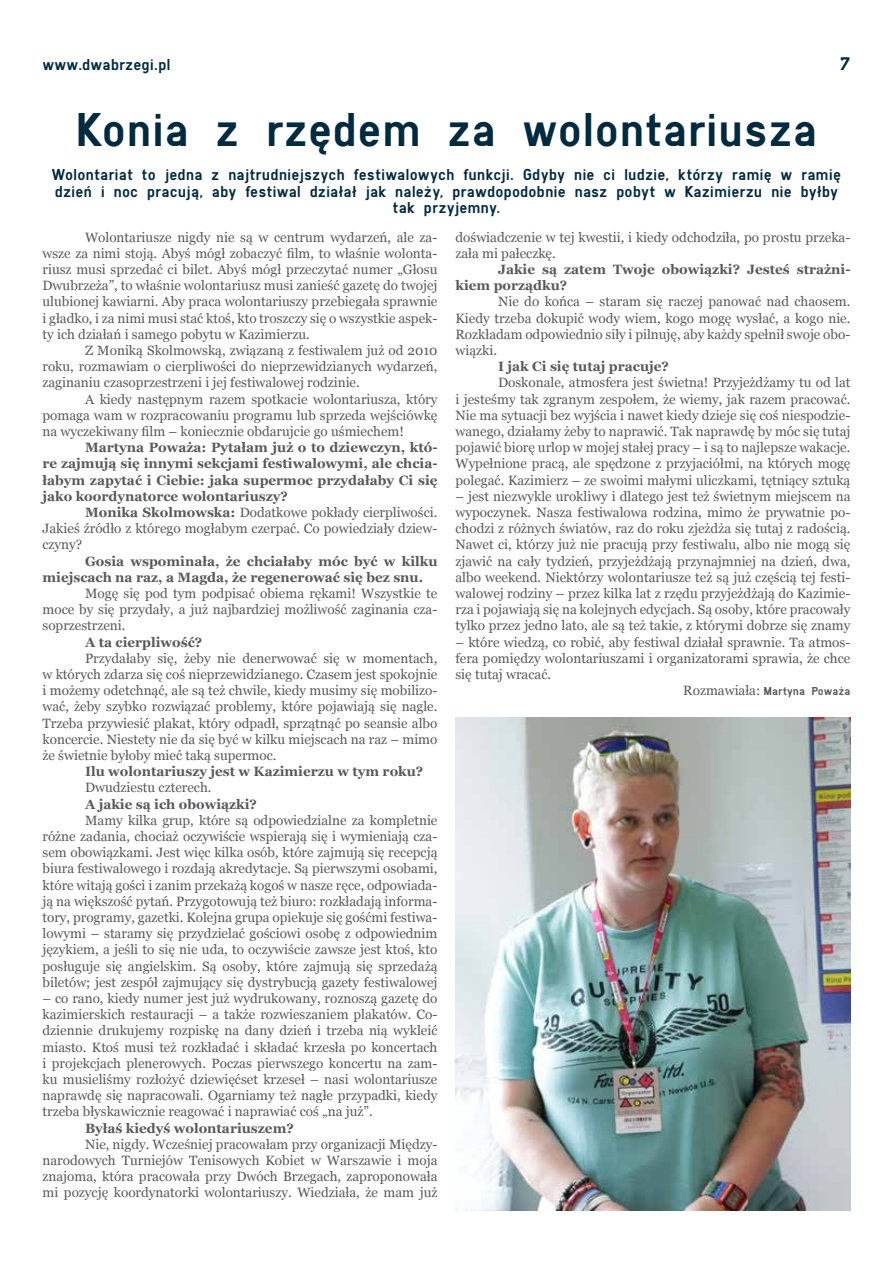
<style>
.page{position:relative;width:893px;height:1263px;background:#fff}
.page>*{position:absolute;margin:0;border:0;box-sizing:border-box;transform-origin:0 0}
.t1{font:49.5px "SNV D Regular";color:#002a3f}
.t2{font:19.5px "SNV D Regular";color:#002a3f}
.t3{font:16.5px/16.5px "SNV D Regular";color:#002a3f;text-align:center}
.t4{font:13.5px/16.2px "Georgia";color:#58595b;text-align:justify}
.t5{font:700 13.5px/16.2px "Georgia";color:#58595b}
.t6{font:12px "SNV D Regular";color:#58595b}
.s1{font-weight:700}
.s2{font-family:"Georgia";font-size:13.5px}
</style>
<div class="page">
<img style="left:455px;top:718px;width:395px;height:492px">
<p class="t3" style="left:43px;top:56px;width:130px">www.dwabrzegi.pl</p>
<h2 class="t2" style="left:840px;top:53px;width:12px">7</h2>
<h1 class="t1" style="left:75px;top:101px;width:744px">Konia z rzędem za wolontariusza</h1>
<p class="t3" style="left:52px;top:166px;width:791px">Wolontariat to jedna z najtrudniejszych festiwalowych funkcji. Gdyby nie ci ludzie, którzy ramię w ramię dzień i noc pracują, aby festiwal działał jak należy, prawdopodobnie nasz pobyt w Kazimierzu nie byłby tak przyjemny.</p>
<p class="t4" style="left:43px;top:229px;width:396px;text-indent:43px">Wolontariusze nigdy nie są w centrum wydarzeń, ale za&shy;wsze za nimi stoją. Abyś mógł zobaczyć film, to właśnie wolonta&shy;riusz musi sprzedać ci bilet. Abyś mógł przeczytać numer „Głosu Dwubrzeża”, to właśnie wolontariusz musi zanieść gazetę do twojej ulubionej kawiarni. Aby praca wolontariuszy przebiegała sprawnie i gładko, i za nimi musi stać ktoś, kto troszczy się o wszystkie aspek&shy;ty ich działań i samego pobytu w Kazimierzu.</p>
<p class="t4" style="left:43px;top:342px;width:396px;text-indent:43px">Z Moniką Skolmowską, związaną z festiwalem już od 2010 roku, rozmawiam o cierpliwości do nieprzewidzianych wydarzeń, zaginaniu czasoprzestrzeni i jej festiwalowej rodzinie.</p>
<p class="t4" style="left:43px;top:391px;width:396px;text-indent:43px">A kiedy następnym razem spotkacie wolontariusza, który pomaga wam w rozpracowaniu programu lub sprzeda wejściówkę na wyczekiwany film – koniecznie obdarujcie go uśmiechem!</p>
<p class="t5" style="left:43px;top:439px;width:396px;text-align:justify;text-indent:43px">Martyna Poważa: Pytałam już o to dziewczyn, któ&shy;re zajmują się innymi sekcjami festiwalowymi, ale chcia&shy;łabym zapytać i Ciebie: jaka supermoc przydałaby Ci się jako koordynatorce wolontariuszy?</p>
<p class="t4" style="left:43px;top:504px;width:396px;text-indent:43px"><span class="s1">Monika Skolmowska:</span> Dodatkowe pokłady cierpliwości.<br>Jakieś źródło z którego mogłabym czerpać. Co powiedziały dziew&shy;czyny?</p>
<p class="t5" style="left:43px;top:553px;width:396px;text-indent:43px">Gosia wspominała, że chciałaby móc być w kilku miejscach na raz, a Magda, że regenerować się bez snu.</p>
<p class="t4" style="left:43px;top:585px;width:396px;text-indent:43px">Mogę się pod tym podpisać obiema rękami! Wszystkie te moce by się przydały, a już najbardziej możliwość zaginania cza&shy;soprzestrzeni.</p>
<p class="t5" style="left:85px;top:634px;width:119px">A ta cierpliwość?</p>
<p class="t4" style="left:43px;top:650px;width:396px;text-indent:43px">Przydałaby się, żeby nie denerwować się w momentach, w których zdarza się coś nieprzewidzianego. Czasem jest spokojnie i możemy odetchnąć, ale są też chwile, kiedy musimy się mobilizo&shy;wać, żeby szybko rozwiązać problemy, które pojawiają się nagle.<br>Trzeba przywiesić plakat, który odpadł, sprzątnąć po seansie albo koncercie. Niestety nie da się być w kilku miejscach na raz – mimo że świetnie byłoby mieć taką supermoc.</p>
<p class="t5" style="left:85px;top:763px;width:340px">Ilu wolontariuszy jest w Kazimierzu w tym roku?</p>
<p class="t4" style="left:85px;top:780px;width:128px">Dwudziestu czterech.</p>
<p class="t5" style="left:85px;top:796px;width:173px">A jakie są ich obowiązki?</p>
<p class="t4" style="left:43px;top:812px;width:396px;text-indent:43px">Mamy kilka grup, które są odpowiedzialne za kompletnie różne zadania, chociaż oczywiście wspierają się i wymieniają cza&shy;sem obowiązkami. Jest więc kilka osób, które zajmują się recepcją biura festiwalowego i rozdają akredytacje. Są pierwszymi osobami, które witają gości i zanim przekażą kogoś w nasze ręce, odpowiada&shy;ją na większość pytań. Przygotowują też biuro: rozkładają informa&shy;tory, programy, gazetki. Kolejna grupa opiekuje się gośćmi festiwa&shy;lowymi – staramy się przydzielać gościowi osobę z odpowiednim językiem, a jeśli to się nie uda, to oczywiście zawsze jest ktoś, kto posługuje się angielskim. Są osoby, które zajmują się sprzedażą biletów; jest zespół zajmujący się dystrybucją gazety festiwalowej</p>
<p class="t4" style="left:43px;top:990px;width:396px">– co rano, kiedy numer jest już wydrukowany, roznoszą gazetę do kazimierskich restauracji – a także rozwieszaniem plakatów. Co&shy;dziennie drukujemy rozpiskę na dany dzień i trzeba nią wykleić miasto. Ktoś musi też rozkładać i składać krzesła po koncertach i projekcjach plenerowych. Poczas pierwszego koncertu na zam&shy;ku musieliśmy rozłożyć dziewięćset krzeseł – nasi wolontariusze naprawdę się napracowali. Ogarniamy też nagłe przypadki, kiedy trzeba błyskawicznie reagować i naprawiać coś „na już”.</p>
<p class="t5" style="left:85px;top:1120px;width:210px">Byłaś kiedyś wolontariuszem?</p>
<p class="t4" style="left:43px;top:1136px;width:396px;text-indent:43px">Nie, nigdy. Wcześniej pracowałam przy organizacji Między&shy;narodowych Turniejów Tenisowych Kobiet w Warszawie i moja znajoma, która pracowała przy Dwóch Brzegach, zaproponowała mi pozycję koordynatorki wolontariuszy. Wiedziała, że mam już</p>
<p class="t4" style="left:455px;top:229px;width:396px">doświadczenie w tej kwestii, i kiedy odchodziła, po prostu przeka&shy;zała mi pałeczkę.</p>
<p class="t5" style="left:455px;top:261px;width:396px;text-indent:43px">Jakie są zatem Twoje obowiązki? Jesteś strażni&shy;kiem porządku?</p>
<p class="t4" style="left:455px;top:294px;width:396px;text-indent:43px">Nie do końca – staram się raczej panować nad chaosem.<br>Kiedy trzeba dokupić wody wiem, kogo mogę wysłać, a kogo nie.<br>Rozkładam odpowiednio siły i pilnuję, aby każdy spełnił swoje obo&shy;wiązki.</p>
<p class="t5" style="left:498px;top:358px;width:172px">I jak Ci się tutaj pracuje?</p>
<p class="t4" style="left:455px;top:375px;width:396px;text-indent:43px">Doskonale, atmosfera jest świetna! Przyjeżdżamy tu od lat i jesteśmy tak zgranym zespołem, że wiemy, jak razem pracować.<br>Nie ma sytuacji bez wyjścia i nawet kiedy dzieje się coś niespodzie&shy;wanego, działamy żeby to naprawić. Tak naprawdę by móc się tutaj pojawić biorę urlop w mojej stałej pracy – i są to najlepsze wakacje.<br>Wypełnione pracą, ale spędzone z przyjaciółmi, na których mogę polegać. Kazimierz – ze swoimi małymi uliczkami, tętniący sztuką</p>
<p class="t4" style="left:455px;top:488px;width:396px">– jest niezwykle urokliwy i dlatego jest też świetnym miejscem na wypoczynek. Nasza festiwalowa rodzina, mimo że prywatnie po&shy;chodzi z różnych światów, raz do roku zjeżdża się tutaj z radością.<br>Nawet ci, którzy już nie pracują przy festiwalu, albo nie mogą się zjawić na cały tydzień, przyjeżdżają przynajmniej na dzień, dwa, albo weekend. Niektórzy wolontariusze też są już częścią tej festi&shy;walowej rodziny – przez kilka lat z rzędu przyjeżdżają do Kazimie&shy;rza i pojawiają się na kolejnych edycjach. Są osoby, które pracowały tylko przez jedno lato, ale są też takie, z którymi dobrze się znamy</p>
<p class="t4" style="left:455px;top:634px;width:396px">– które wiedzą, co robić, aby festiwal działał sprawnie. Ta atmos&shy;fera pomiędzy wolontariuszami i organizatorami sprawia, że chce się tutaj wracać.</p>
<p class="t6" style="left:683px;top:684px;width:169px"><span class="s2">Rozmawiała:</span> Martyna Poważa</p>
</div>
